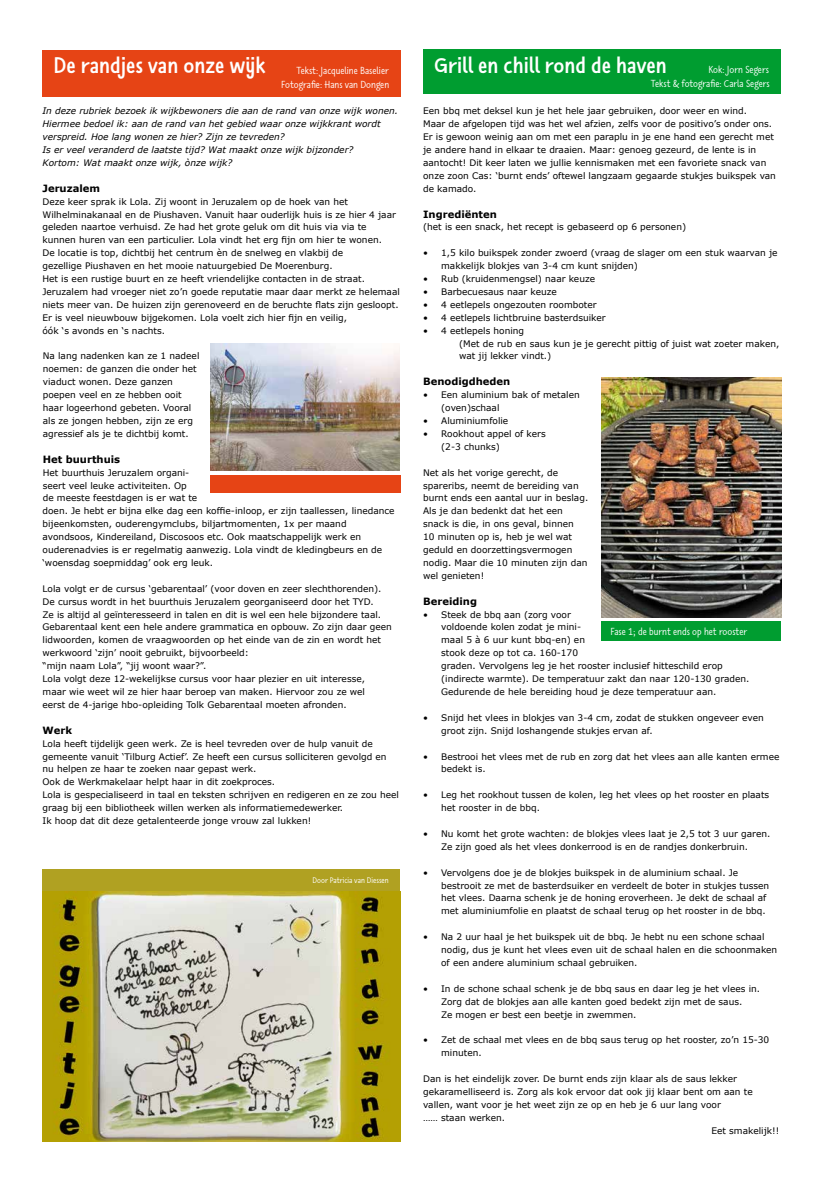
<style>
.page{position:relative;width:823px;height:1191px;background:#fff}
.page>*{position:absolute;margin:0;border:0;box-sizing:border-box;transform-origin:0 0}
.t1{font:700 22px "Tilburgs Ans";color:#fff}
.t2{font:10px/13.3px "Tilburgs Ans";color:#fff;text-align:right}
.t3{font:700 10px "Verdana";color:#000}
.t4{font:9px/12.9px "Verdana";color:#000}
.t5{font:italic 9px/12.9px "Verdana";color:#000}
.t6{font:8px "Tilburgs Ans";color:#fff}
</style>
<div class="page">
<div style="left:42px;top:50px;width:358px;height:46px;background:#e64415"></div>
<div style="left:210px;top:475px;width:190px;height:17px;background:#e64415"></div>
<img style="left:210px;top:343px;width:189px;height:127px">
<div style="left:423px;top:49px;width:357px;height:45px;background:#009d30"></div>
<div style="left:601px;top:621px;width:179px;height:20px;background:#009d30"></div>
<img style="left:601px;top:377px;width:179px;height:240px">
<div style="left:43px;top:869px;width:357px;height:24px;background:#b0a122"></div>
<img style="left:43px;top:891px;width:357px;height:250px">
<h1 class="t1" style="left:53px;top:50px;width:213px">De randjes van onze wijk</h1>
<p class="t5" style="left:42px;top:105px;width:357px">In deze rubriek bezoek ik wijkbewoners die aan de rand van onze wijk wonen.<br>Hiermee bedoel ik: aan de rand van het gebied waar onze wijkkrant wordt verspreid. Hoe lang wonen ze hier? Zijn ze tevreden?<br>Is er veel veranderd de laatste tijd? Wat maakt onze wijk bijzonder?<br>Kortom: Wat maakt onze wijk, ònze wijk?</p>
<p class="t3" style="left:42px;top:182px;width:59px">Jeruzalem</p>
<p class="t4" style="left:42px;top:195px;width:359px">Deze keer sprak ik Lola. Zij woont in Jeruzalem op de hoek van het Wilhelminakanaal en de Piushaven. Vanuit haar ouderlijk huis is ze hier 4 jaar geleden naartoe verhuisd. Ze had het grote geluk om dit huis via via te kunnen huren van een particulier. Lola vindt het erg fijn om hier te wonen.<br>De locatie is top, dichtbij het centrum èn de snelweg en vlakbij de<br>gezellige Piushaven en het mooie natuurgebied De Moerenburg.<br>Het is een rustige buurt en ze heeft vriendelijke contacten in de straat.<br>Jeruzalem had vroeger niet zo’n goede reputatie maar daar merkt ze helemaal niets meer van. De huizen zijn gerenoveerd en de beruchte flats zijn gesloopt.<br>Er is veel nieuwbouw bijgekomen. Lola voelt zich hier fijn en veilig,<br>óók ‘s avonds en ‘s nachts.</p>
<p class="t2" style="left:296px;top:64px;width:94px">Tekst: Jacqueline Baselier</p>
<p class="t2" style="left:281px;top:78px;width:109px">Fotografie: Hans van Dongen</p>
<p class="t4" style="left:43px;top:350px;width:158px">Na lang nadenken kan ze 1 nadeel noemen: de ganzen die onder het viaduct wonen. Deze ganzen poepen veel en ze hebben ooit haar logeerhond gebeten. Vooral als ze jongen hebben, zijn ze erg agressief als je te dichtbij komt.</p>
<p class="t3" style="left:43px;top:452px;width:79px">Het buurthuis</p>
<p class="t4" style="left:43px;top:466px;width:156px">Het buurthuis Jeruzalem organi&shy;seert veel leuke activiteiten. Op de meeste feestdagen is er wat te</p>
<p class="t4" style="left:43px;top:505px;width:353px">doen. Je hebt er bijna elke dag een koffie-inloop, er zijn taallessen, linedance bijeenkomsten, ouderengymclubs, biljartmomenten, 1x per maand avondsoos, Kindereiland, Discosoos etc. Ook maatschappelijk werk en ouderenadvies is er regelmatig aanwezig. Lola vindt de kledingbeurs en de ‘woensdag soepmiddag’ ook erg leuk.</p>
<p class="t4" style="left:43px;top:582px;width:350px">Lola volgt er de cursus ‘gebarentaal’ (voor doven en zeer slechthorenden).<br>De cursus wordt in het buurthuis Jeruzalem georganiseerd door het TYD.<br>Ze is altijd al geïnteresseerd in talen en dit is wel een hele bijzondere taal.<br>Gebarentaal kent een hele andere grammatica en opbouw. Zo zijn daar geen lidwoorden, komen de vraagwoorden op het einde van de zin en wordt het werkwoord ‘zijn’ nooit gebruikt, bijvoorbeeld:<br>“mijn naam Lola”, “jij woont waar?”.<br>Lola volgt deze 12-wekelijkse cursus voor haar plezier en uit interesse,<br>maar wie weet wil ze hier haar beroep van maken. Hiervoor zou ze wel<br>eerst de 4-jarige hbo-opleiding Tolk Gebarentaal moeten afronden.</p>
<p class="t3" style="left:43px;top:723px;width:31px">Werk</p>
<p class="t4" style="left:43px;top:737px;width:358px">Lola heeft tijdelijk geen werk. Ze is heel tevreden over de hulp vanuit de gemeente vanuit ‘Tilburg Actief’. Ze heeft een cursus solliciteren gevolgd en nu helpen ze haar te zoeken naar gepast werk.<br>Ook de Werkmakelaar helpt haar in dit zoekproces.<br>Lola is gespecialiseerd in taal en teksten schrijven en redigeren en ze zou heel graag bij een bibliotheek willen werken als informatiemedewerker.<br>Ik hoop dat dit deze getalenteerde jonge vrouw zal lukken!</p>
<p class="t6" style="left:312px;top:875px;width:78px">Door Patricia van Diessen</p>
<h1 class="t1" style="left:434px;top:50px;width:234px">Grill en chill rond de haven</h1>
<p class="t4" style="left:423px;top:105px;width:354px">Een bbq met deksel kun je het hele jaar gebruiken, door weer en wind.<br>Maar de afgelopen tijd was het wel afzien, zelfs voor de positivo’s onder ons.<br>Er is gewoon weinig aan om met een paraplu in je ene hand een gerecht met je andere hand in elkaar te draaien. Maar: genoeg gezeurd, de lente is in aantocht! Dit keer laten we jullie kennismaken met een favoriete snack van onze zoon Cas: ‘burnt ends’ oftewel langzaam gegaarde stukjes buikspek van de kamado.</p>
<p class="t3" style="left:423px;top:207px;width:75px">Ingrediënten</p>
<p class="t4" style="left:423px;top:221px;width:264px">(het is een snack, het recept is gebaseerd op 6 personen)</p>
<p class="t4" style="left:441px;top:247px;width:337px;text-indent:-18px">• 1,5 kilo buikspek zonder zwoerd (vraag de slager om een stuk waarvan je makkelijk blokjes van 3-4 cm kunt snijden)</p>
<p class="t4" style="left:423px;top:272px;width:173px">• Rub (kruidenmengsel) naar keuze</p>
<p class="t4" style="left:423px;top:285px;width:135px">• Barbecuesaus naar keuze</p>
<p class="t4" style="left:423px;top:298px;width:175px">• 4 eetlepels ongezouten roomboter</p>
<p class="t4" style="left:423px;top:311px;width:184px">• 4 eetlepels lichtbruine basterdsuiker</p>
<p class="t4" style="left:459px;top:324px;width:321px;text-indent:-36px">• 4 eetlepels honing<br>(Met de rub en saus kun je je gerecht pittig of juist wat zoeter maken, wat jij lekker vindt.)</p>
<p class="t2" style="left:650px;top:63px;width:120px">Kok: Jorn Segers<br>Tekst &amp; fotografie: Carla Segers</p>
<p class="t3" style="left:423px;top:375px;width:89px">Benodigdheden</p>
<p class="t4" style="left:441px;top:388px;width:140px;text-indent:-18px">• Een aluminium bak of metalen (oven)schaal</p>
<p class="t4" style="left:423px;top:414px;width:87px">• Aluminiumfolie</p>
<p class="t4" style="left:441px;top:427px;width:106px;text-indent:-18px">• Rookhout appel of kers (2-3 chunks)</p>
<p class="t4" style="left:423px;top:466px;width:166px">Net als het vorige gerecht, de spareribs, neemt de bereiding van burnt ends een aantal uur in beslag.<br>Als je dan bedenkt dat het een snack is die, in ons geval, binnen<br>10 minuten op is, heb je wel wat geduld en doorzettingsvermogen nodig. Maar die 10 minuten zijn dan wel genieten!</p>
<p class="t3" style="left:423px;top:594px;width:55px">Bereiding</p>
<p class="t4" style="left:441px;top:608px;width:309px;text-indent:-18px">• Steek de bbq aan (zorg voor<br>voldoende kolen zodat je mini-<br>maal 5 à 6 uur kunt bbq-en) en<br>stook deze op tot ca. 160-170<br>graden. Vervolgens leg je het rooster inclusief hitteschild erop (indirecte warmte). De temperatuur zakt dan naar 120-130 graden.<br>Gedurende de hele bereiding houd je deze temperatuur aan.</p>
<p class="t4" style="left:441px;top:711px;width:324px;text-indent:-18px">• Snijd het vlees in blokjes van 3-4 cm, zodat de stukken ongeveer even groot zijn. Snijd loshangende stukjes ervan af.</p>
<p class="t4" style="left:441px;top:750px;width:339px;text-indent:-18px">• Bestrooi het vlees met de rub en zorg dat het vlees aan alle kanten ermee bedekt is.</p>
<p class="t4" style="left:441px;top:788px;width:329px;text-indent:-18px">• Leg het rookhout tussen de kolen, leg het vlees op het rooster en plaats het rooster in de bbq.</p>
<p class="t4" style="left:423px;top:827px;width:348px;text-align:center">• Nu komt het grote wachten: de blokjes vlees laat je 2,5 tot 3 uur garen.<br>Ze zijn goed als het vlees donkerrood is en de randjes donkerbruin.</p>
<p class="t4" style="left:441px;top:866px;width:329px;text-indent:-18px">• Vervolgens doe je de blokjes buikspek in de aluminium schaal. Je bestrooit ze met de basterdsuiker en verdeelt de boter in stukjes tussen het vlees. Daarna schenk je de honing eroverheen. Je dekt de schaal af met aluminiumfolie en plaatst de schaal terug op het rooster in de bbq.</p>
<p class="t4" style="left:441px;top:930px;width:337px;text-indent:-18px">• Na 2 uur haal je het buikspek uit de bbq. Je hebt nu een schone schaal nodig, dus je kunt het vlees even uit de schaal halen en die schoonmaken of een andere aluminium schaal gebruiken.</p>
<p class="t4" style="left:441px;top:982px;width:320px;text-indent:-18px">• In de schone schaal schenk je de bbq saus en daar leg je het vlees in.<br>Zorg dat de blokjes aan alle kanten goed bedekt zijn met de saus.<br>Ze mogen er best een beetje in zwemmen.</p>
<p class="t4" style="left:441px;top:1033px;width:329px;text-indent:-18px">• Zet de schaal met vlees en de bbq saus terug op het rooster, zo’n 15-30 minuten.</p>
<p class="t4" style="left:423px;top:1072px;width:315px">Dan is het eindelijk zover. De burnt ends zijn klaar als de saus lekker</p>
<p class="t4" style="left:423px;top:1085px;width:331px">gekaramelliseerd is. Zorg als kok ervoor dat ook jij klaar bent om aan te</p>
<p class="t4" style="left:423px;top:1098px;width:299px">vallen, want voor je het weet zijn ze op en heb je 6 uur lang voor</p>
<p class="t4" style="left:423px;top:1111px;width:83px">…… staan werken.</p>
<p class="t4" style="left:711px;top:1124px;width:69px">Eet smakelijk!!</p>
<p class="t2" style="left:610px;top:624px;width:138px">Fase 1; de burnt ends op het rooster</p>
</div>
